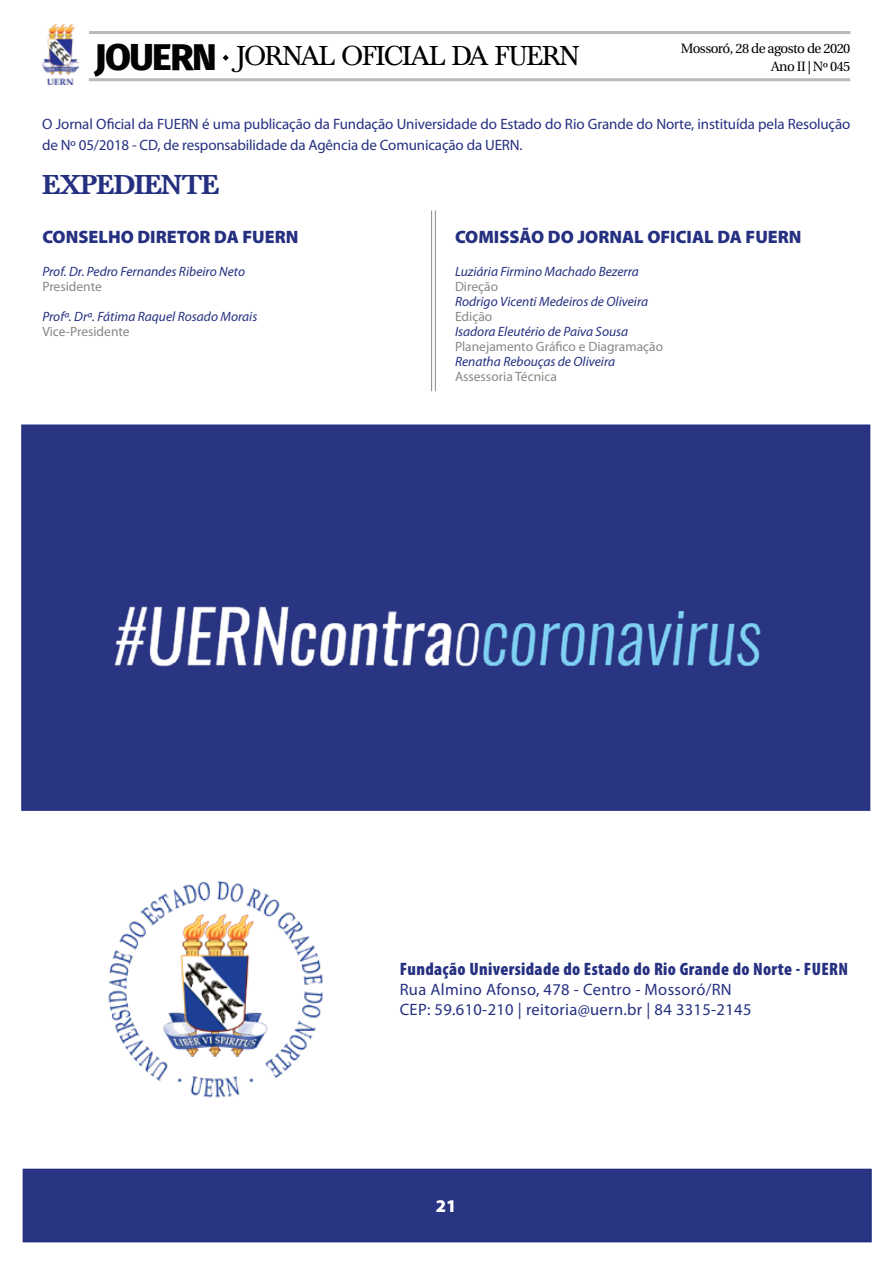
<style>
.page{position:relative;width:893px;height:1263px;background:#fff}
.page>*{position:absolute;margin:0;border:0;box-sizing:border-box;transform-origin:0 0}
.t1{font:800 37.5px "Fira Sans";letter-spacing:-.04em;color:#020203}
.t2{font:28.5px "Baskervald ADF Std";letter-spacing:-.04em;color:#000}
.t3{font:700 28.5px "Baskervald ADF Std";letter-spacing:-.04em;color:#253081}
.t4{font:900 18px "Myriad Pro";color:#253081}
.t5{font:900 condensed 18px "Myriad Pro";letter-spacing:.02em;color:#253081}
.t6{font:900 18px "Myriad Pro";color:#fff}
.t7{font:16.5px/19.8px "Myriad Pro";letter-spacing:.02em;color:#253081}
.t8{font:15px/21px "Myriad Pro";letter-spacing:-.01em;color:#253081}
.t9{font:italic 13.5px "Myriad Pro";color:#253081}
.t10{font:13.5px "Myriad Pro";color:#878787}
.t11{font:13.5px/18px "Heuristica";letter-spacing:-.04em;color:#000;text-align:right}
</style>
<div class="page">
<div style="left:21px;top:424px;width:849px;height:387px;background:#293482;border:2px solid #253081"></div>
<div style="left:23px;top:1169px;width:849px;height:73px;background:#293482"></div>
<hr style="left:435px;top:210px;width:1px;height:181px;background:#878787">
<hr style="left:431px;top:210px;width:1px;height:181px;background:#878787">
<img style="left:108px;top:880px;width:216px;height:218px">
<img style="left:43px;top:25px;width:35px;height:59px">
<hr style="left:89px;top:31px;width:761px;height:3px;background:#878787">
<hr style="left:89px;top:78px;width:761px;height:3px;background:#878787">
<svg style="left:222px;top:54px;width:7px;height:7px"></svg>
<img style="left:114px;top:606px;width:647px;height:61px">
<h1 class="t1" style="left:95px;top:24px;width:124px">JOUERN</h1>
<p class="t11" style="left:681px;top:39px;width:171px">Mossoró, 28 de agosto de 2020<br>Ano II | Nº 045</p>
<h2 class="t2" style="left:237px;top:40px;width:344px">JORNAL OFICIAL DA FUERN</h2>
<p class="t8" style="left:42px;top:113px;width:810px">O Jornal Oficial da FUERN é uma publicação da Fundação Universidade do Estado do Rio Grande do Norte, instituída pela Resolução de Nº 05/2018 - CD, de responsabilidade da Agência de Comunicação da UERN.</p>
<h2 class="t3" style="left:42px;top:169px;width:179px">EXPEDIENTE</h2>
<h3 class="t4" style="left:42px;top:225px;width:258px">CONSELHO DIRETOR DA FUERN</h3>
<p class="t9" style="left:42px;top:263px;width:204px">Prof. Dr. Pedro Fernandes Ribeiro Neto</p>
<p class="t10" style="left:42px;top:278px;width:61px">Presidente</p>
<p class="t9" style="left:42px;top:308px;width:216px">Profª. Drª. Fátima Raquel Rosado Morais</p>
<p class="t10" style="left:42px;top:323px;width:89px">Vice-Presidente</p>
<h3 class="t4" style="left:455px;top:225px;width:348px">COMISSÃO DO JORNAL OFICIAL DA FUERN</h3>
<p class="t9" style="left:455px;top:263px;width:185px">Luziária Firmino Machado Bezerra</p>
<p class="t10" style="left:455px;top:278px;width:45px">Direção</p>
<p class="t9" style="left:455px;top:293px;width:195px">Rodrigo Vicenti Medeiros de Oliveira</p>
<p class="t10" style="left:455px;top:308px;width:39px">Edição</p>
<p class="t9" style="left:455px;top:323px;width:175px">Isadora Eleutério de Paiva Sousa</p>
<p class="t10" style="left:455px;top:338px;width:210px">Planejamento Gráfico e Diagramação</p>
<p class="t9" style="left:455px;top:353px;width:162px">Renatha Rebouças de Oliveira</p>
<p class="t10" style="left:455px;top:368px;width:103px">Assessoria Técnica</p>
<h3 class="t5" style="left:400px;top:958px;width:450px">Fundação Universidade do Estado do Rio Grande do Norte - FUERN</h3>
<p class="t7" style="left:400px;top:979px;width:353px">Rua Almino Afonso, 478 - Centro - Mossoró/RN<br>CEP: 59.610-210 | reitoria@uern.br | 84 3315-2145</p>
<h3 class="t6" style="left:436px;top:1194px;width:22px">21</h3>
</div>
